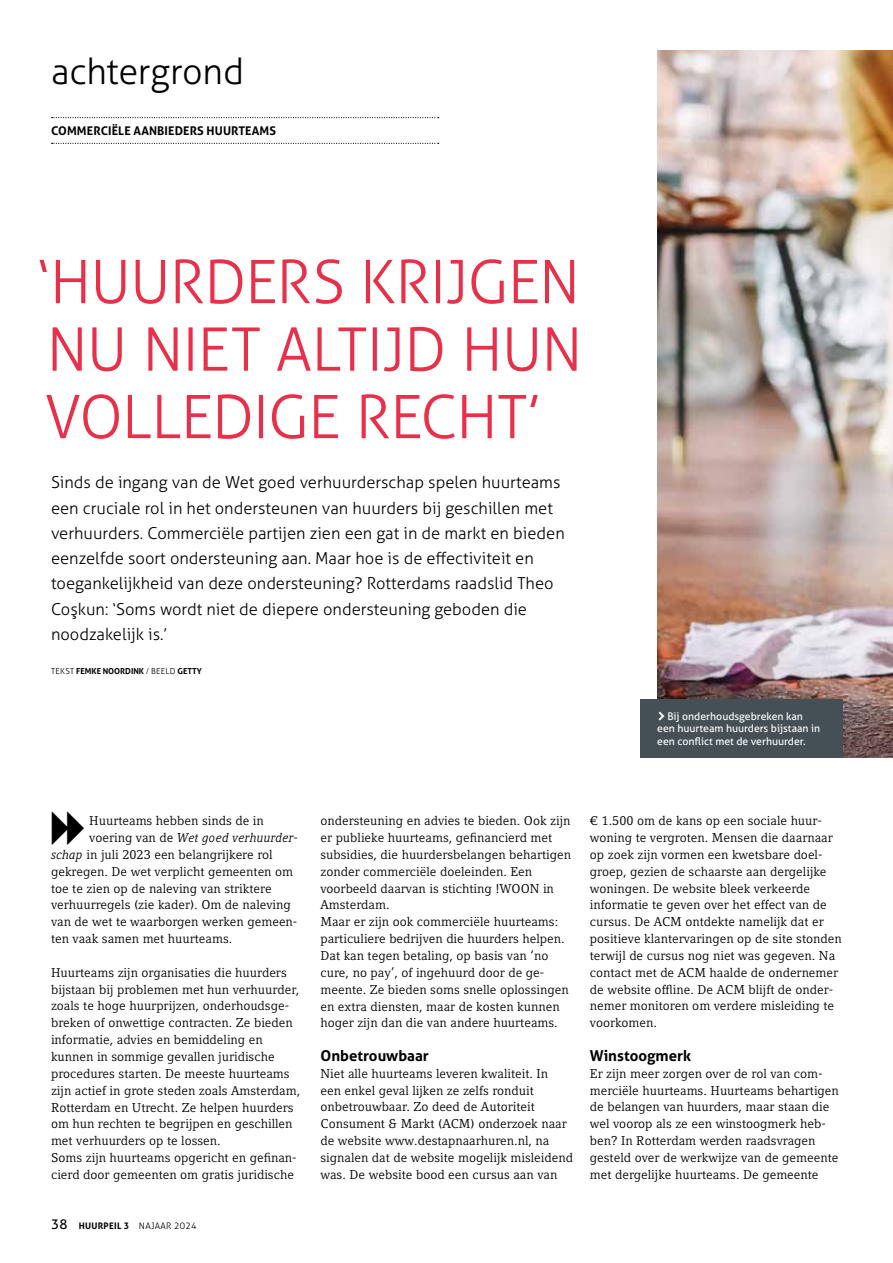
<style>
.page{position:relative;width:893px;height:1263px;background:#fff}
.page>*{position:absolute;margin:0;border:0;box-sizing:border-box;transform-origin:0 0}
.t1{font:300 60px/67.5px "Aller";letter-spacing:-.015em;color:#e73049;text-align:justify}
.t2{font:300 36px "Aller";letter-spacing:-.01em;color:#000}
.t3{font:300 16.5px/25.2px "Aller";color:#000}
.t4{font:700 15px "Aller";color:#000}
.t5{font:12.75px/16.8px "Compatil Letter LT Pro";color:#000}
.t6{font:italic 12.75px "Compatil Letter LT Pro";color:#000}
.t7{font:700 12px "Aller";letter-spacing:.01em;color:#000}
.t8{font:10.5px/12.6px "Aller";color:#fff}
.t9{font:300 9px "Aller";letter-spacing:.03em;color:#000}
.t10{font:700 8.25px "Aller";color:#000}
.s1{font-weight:300}
.s2{font-style:normal}
.s3{font-style:italic}
.s4{font-weight:400;font-size:13.5px}
.s5{font-weight:700}
</style>
<div class="page">
<svg style="left:52px;top:117px;width:387px;height:1px"></svg>
<svg style="left:52px;top:143px;width:387px;height:1px"></svg>
<img style="left:657px;top:51px;width:236px;height:707px">
<div style="left:640px;top:699px;width:202px;height:59px;background:#445055"></div>
<h2 class="t2" style="left:51px;top:50px;width:195px">achtergrond</h2>
<p class="t7" style="left:51px;top:123px;width:227px">COMMERCIËLE AANBIEDERS HUURTEAMS</p>
<h1 class="t1" style="left:37px;top:248px;width:548px">‘HUURDERS KRIJGEN NU NIET ALTIJD HUN VOLLEDIGE RECHT’</h1>
<p class="t3" style="left:51px;top:470px;width:515px">Sinds de ingang van de Wet goed verhuurderschap spelen huurteams een cruciale rol in het ondersteunen van huurders bij geschillen met verhuurders. Commerciële partijen zien een gat in de markt en bieden eenzelfde soort ondersteuning aan. Maar hoe is de effectiviteit en toegankelijkheid van deze ondersteuning? Rotterdams raadslid Theo Coşkun: ‘Soms wordt niet de diepere ondersteuning geboden die noodzakelijk is.’</p>
<p class="t10" style="left:51px;top:665px;width:152px"><span class="s1">TEKST</span> FEMKE NOORDINK <span class="s1">/ BEELD</span> GETTY</p>
<p class="t8" style="left:657px;top:710px;width:164px">☑Bij onderhoudsgebreken kan een huurteam huurders bijstaan in een conflict met de verhuurder.</p>
<p class="t5" style="left:89px;top:812px;width:176px">Huurteams hebben sinds de in</p>
<p class="t6" style="left:89px;top:830px;width:210px"><span class="s2">voering van de</span> Wet goed verhuurder-</p>
<p class="t5" style="left:51px;top:846px;width:223px"><span class="s3">schap</span> in juli 2023 een belangrijkere rol</p>
<p class="t5" style="left:51px;top:863px;width:244px">gekregen. De wet verplicht gemeenten om</p>
<p class="t5" style="left:51px;top:880px;width:222px">toe te zien op de naleving van striktere</p>
<p class="t5" style="left:51px;top:897px;width:241px">verhuurregels (zie kader). Om de naleving</p>
<p class="t5" style="left:51px;top:913px;width:248px">van de wet te waarborgen werken gemeen-</p>
<p class="t5" style="left:51px;top:930px;width:183px">ten vaak samen met huurteams.</p>
<p class="t5" style="left:51px;top:964px;width:251px">Huurteams zijn organisaties die huurders bijstaan bij problemen met hun verhuurder, zoals te hoge huurprijzen, onderhoudsge&shy;breken of onwettige contracten. Ze bieden informatie, advies en bemiddeling en kunnen in sommige gevallen juridische procedures starten. De meeste huurteams zijn actief in grote steden zoals Amsterdam, Rotterdam en Utrecht. Ze helpen huurders om hun rechten te begrijpen en geschillen met verhuurders op te lossen.<br>Soms zijn huurteams opgericht en gefinan&shy;cierd door gemeenten om gratis juridische</p>
<p class="t9" style="left:51px;top:1221px;width:147px"><span class="s4">38</span> <span class="s5">HUURPEIL 3</span> NAJAAR 2024</p>
<p class="t5" style="left:320px;top:812px;width:252px">ondersteuning en advies te bieden. Ook zijn er publieke huurteams, gefinancierd met subsidies, die huurdersbelangen behartigen zonder commerciële doeleinden. Een voorbeeld daarvan is stichting !WOON in Amsterdam.<br>Maar er zijn ook commerciële huurteams: particuliere bedrijven die huurders helpen.<br>Dat kan tegen betaling, op basis van ‘no cure, no pay’, of ingehuurd door de ge&shy;meente. Ze bieden soms snelle oplossingen en extra diensten, maar de kosten kunnen hoger zijn dan die van andere huurteams.</p>
<p class="t4" style="left:320px;top:1046px;width:110px">Onbetrouwbaar</p>
<p class="t5" style="left:320px;top:1065px;width:254px">Niet alle huurteams leveren kwaliteit. In<br>een enkel geval lijken ze zelfs ronduit onbetrouwbaar. Zo deed de Autoriteit Consument &amp; Markt (ACM) onderzoek naar de website www.destapnaarhuren.nl, na signalen dat de website mogelijk misleidend was. De website bood een cursus aan van</p>
<p class="t5" style="left:590px;top:812px;width:253px">€ 1.500 om de kans op een sociale huur&shy;woning te vergroten. Mensen die daarnaar op zoek zijn vormen een kwetsbare doel&shy;groep, gezien de schaarste aan dergelijke woningen. De website bleek verkeerde informatie te geven over het effect van de cursus. De ACM ontdekte namelijk dat er positieve klantervaringen op de site stonden terwijl de cursus nog niet was gegeven. Na contact met de ACM haalde de ondernemer de website offline. De ACM blijft de onder&shy;nemer monitoren om verdere misleiding te voorkomen.</p>
<p class="t4" style="left:590px;top:1046px;width:103px">Winstoogmerk</p>
<p class="t5" style="left:590px;top:1065px;width:251px">Er zijn meer zorgen over de rol van com&shy;merciële huurteams. Huurteams behartigen de belangen van huurders, maar staan die wel voorop als ze een winstoogmerk heb&shy;ben? In Rotterdam werden raadsvragen gesteld over de werkwijze van de gemeente met dergelijke huurteams. De gemeente</p>
</div>
